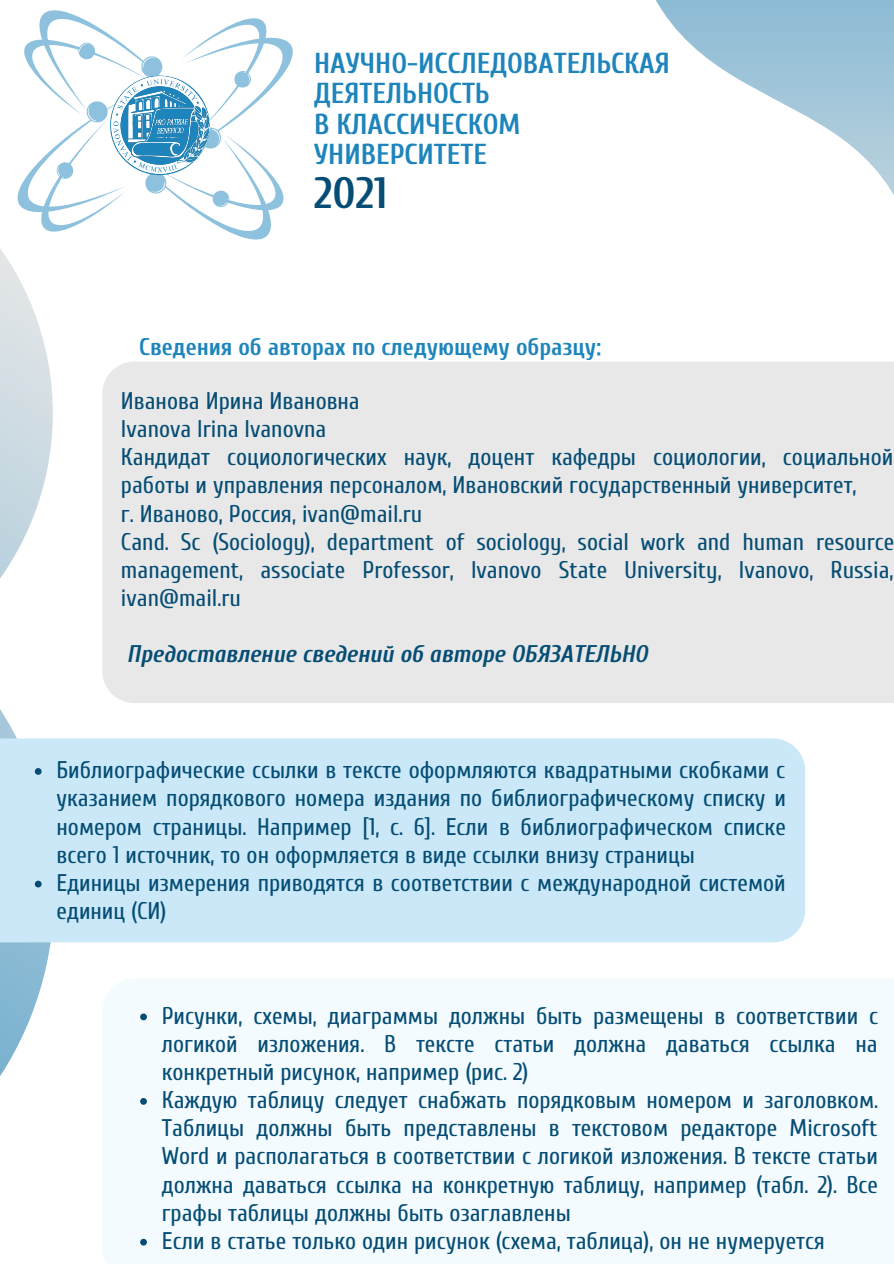
<style>
.page{position:relative;width:894px;height:1264px;background:#fff}
.page>*{position:absolute;margin:0;border:0;box-sizing:border-box;transform-origin:0 0}
.t1{font:700 43.8px "Cuprum";color:#054d74}
.t2{font:700 28.8px "Cuprum";color:#1e85bc}
.t3{font:24px/28.2px "Cuprum";color:#054d74;text-align:justify}
.t4{font:italic 700 24px "Cuprum";color:#054d74}
.t5{font:700 24px "Cuprum";color:#1e85bc}
</style>
<div class="page">
<svg style="left:656px;top:0;width:237px;height:194px"></svg>
<svg style="left:0;top:249px;width:398px;height:827px"></svg>
<svg style="left:17px;top:10px;width:276px;height:230px"></svg>
<img style="left:111px;top:76px;width:98px;height:98px">
<div style="left:102px;top:361px;width:791px;height:342px;background:#e8e8e8"></div>
<div style="left:0;top:738px;width:804px;height:204px;background:#cae8f8"></div>
<div style="left:102px;top:978px;width:791px;height:285px;background:#f4fbff"></div>
<svg style="left:35px;top:768px;width:7px;height:6px"></svg>
<svg style="left:35px;top:880px;width:7px;height:7px"></svg>
<svg style="left:140px;top:1013px;width:7px;height:7px"></svg>
<svg style="left:140px;top:1097px;width:7px;height:7px"></svg>
<svg style="left:140px;top:1238px;width:7px;height:7px"></svg>
<p class="t2" style="left:314px;top:47px;width:357px">НАУЧНО-ИССЛЕДОВАТЕЛЬСКАЯ</p>
<p class="t2" style="left:314px;top:77px;width:177px">ДЕЯТЕЛЬНОСТЬ</p>
<p class="t2" style="left:314px;top:108px;width:208px">В КЛАССИЧЕСКОМ</p>
<p class="t2" style="left:314px;top:138px;width:174px">УНИВЕРСИТЕТЕ</p>
<p class="t1" style="left:314px;top:169px;width:75px">2021</p>
<p class="t5" style="left:139px;top:333px;width:463px">Сведения об авторах по следующему образцу:</p>
<p class="t3" style="left:121px;top:387px;width:240px">Иванова Ирина Ивановна</p>
<p class="t3" style="left:121px;top:415px;width:207px">Ivanova Irina Ivanovna</p>
<p class="t3" style="left:121px;top:443px;width:773px">Кандидат социологических наук, доцент кафедры социологии, социальной работы и управления персоналом, Ивановский государственный университет,</p>
<p class="t3" style="left:121px;top:500px;width:302px">г. Иваново, Россия, ivan@mail.ru</p>
<p class="t3" style="left:121px;top:528px;width:774px">Cand. Sc (Sociology), department of sociology, social work and human resource management, associate Professor, Ivanovo State University, Ivanovo, Russia, ivan@mail.ru</p>
<p class="t4" style="left:127px;top:641px;width:522px">Предоставление сведений об авторе ОБЯЗАТЕЛЬНО</p>
<p class="t3" style="left:57px;top:756px;width:730px">Библиографические ссылки в тексте оформляются квадратными скобками с указанием порядкового номера издания по библиографическому списку и номером страницы. Например [1, с. 6]. Если в библиографическом списке всего 1 источник, то он оформляется в виде ссылки внизу страницы</p>
<p class="t3" style="left:57px;top:869px;width:730px">Единицы измерения приводятся в соответствии с международной системой единиц (СИ)</p>
<p class="t3" style="left:162px;top:1001px;width:717px">Рисунки, схемы, диаграммы должны быть размещены в соответствии с логикой изложения. В тексте статьи должна даваться ссылка на конкретный рисунок, например (рис. 2)</p>
<p class="t3" style="left:162px;top:1086px;width:717px">Каждую таблицу следует снабжать порядковым номером и заголовком.<br>Таблицы должны быть представлены в текстовом редакторе Microsoft Word и располагаться в соответствии с логикой изложения. В тексте статьи должна даваться ссылка на конкретную таблицу, например (табл. 2). Все графы таблицы должны быть озаглавлены</p>
<p class="t3" style="left:162px;top:1227px;width:664px">Если в статье только один рисунок (схема, таблица), он не нумеруется</p>
</div>
